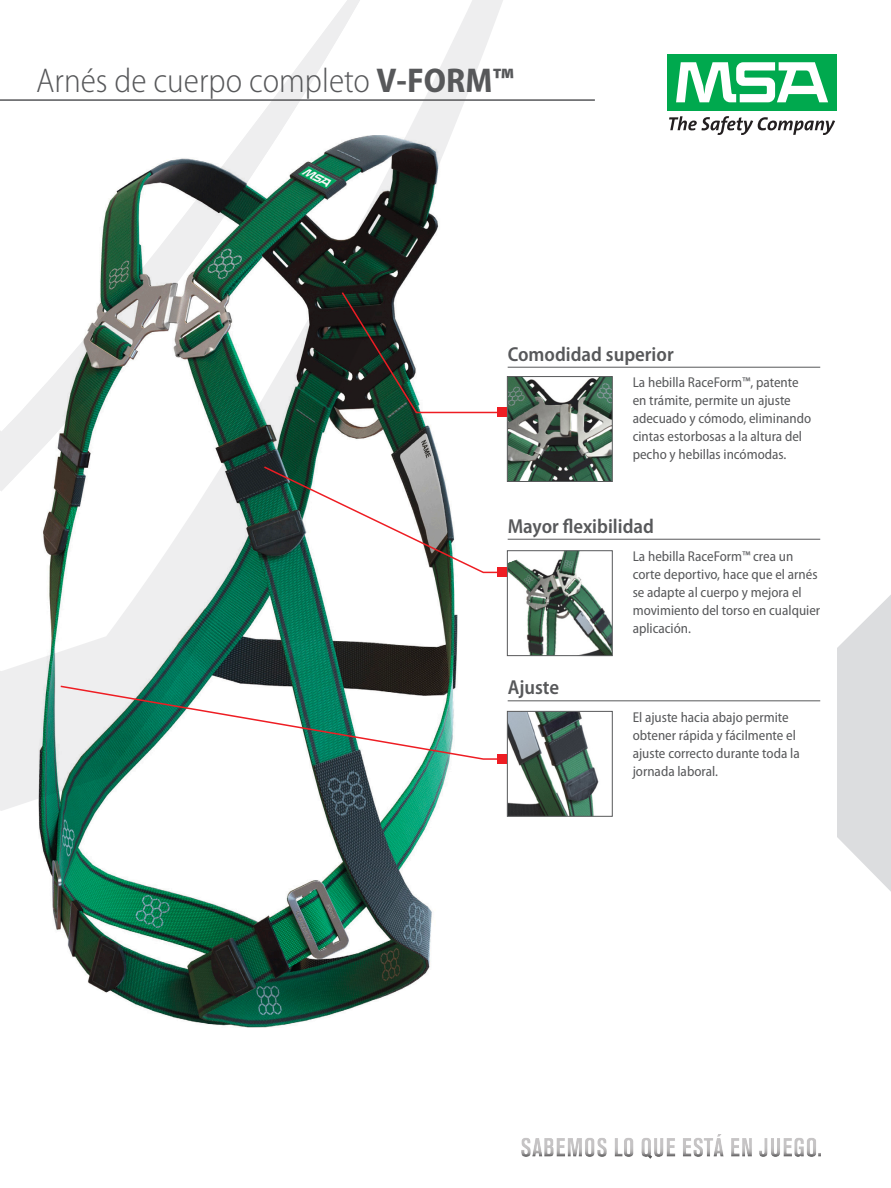
<style>
.page{position:relative;width:891px;height:1188px;background:#fff}
.page>*{position:absolute;margin:0;border:0;box-sizing:border-box;transform-origin:0 0}
.Cover_Title{font:300 semi-condensed 34.5px "Myriad Pro";color:#57585a}
.Headline_-_Bold{font:600 semi-condensed 20.25px "Myriad Pro";color:#57585a}
.Body_Copy{font:semi-condensed 14.25px/18px "Myriad Pro";color:#57585a}
.s1{font-weight:700}
</style>
<div class="page">
<svg style="left:0;top:0;width:510px;height:811px"></svg>
<svg style="left:0;top:0;width:360px;height:491px"></svg>
<svg style="left:837px;top:595px;width:54px;height:297px"></svg>
<img style="left:39px;top:135px;width:419px;height:893px">
<div style="left:667px;top:54px;width:170px;height:57px;background:#00a94e"></div>
<svg style="left:676px;top:62px;width:152px;height:40px"></svg>
<svg style="left:669px;top:116px;width:166px;height:19px"></svg>
<hr style="left:0;top:99px;width:595px;height:2px;background:#57585a">
<img style="left:509px;top:378px;width:102px;height:102px">
<div style="left:507px;top:376px;width:106px;height:106px;border:1px solid #57585a"></div>
<img style="left:509px;top:552px;width:102px;height:102px">
<div style="left:507px;top:550px;width:106px;height:106px;border:1px solid #57585a"></div>
<img style="left:509px;top:713px;width:90px;height:102px">
<div style="left:507px;top:711px;width:106px;height:106px;border:1px solid #57585a"></div>
<hr style="left:508px;top:367px;width:312px;height:1px;background:#57585a">
<hr style="left:508px;top:539px;width:312px;height:1px;background:#57585a">
<hr style="left:508px;top:700px;width:312px;height:1px;background:#57585a">
<img style="left:521px;top:1134px;width:299px;height:24px">
<svg style="left:340px;top:291px;width:164px;height:123px"></svg>
<div style="left:497px;top:408px;width:10px;height:9px;background:#ee1d23"></div>
<svg style="left:262px;top:465px;width:242px;height:109px"></svg>
<div style="left:497px;top:568px;width:10px;height:9px;background:#ee1d23"></div>
<svg style="left:59px;top:685px;width:445px;height:76px"></svg>
<div style="left:497px;top:754px;width:10px;height:10px;background:#ee1d23"></div>
<p class="Cover_Title" style="left:36px;top:60px;width:479px">Arnés de cuerpo completo <span class="s1">V-FORM™</span></p>
<p class="Headline_-_Bold" style="left:508px;top:341px;width:168px">Comodidad superior</p>
<p class="Body_Copy" style="left:633px;top:373px;width:180px">La hebilla RaceForm™, patente en trámite, permite un ajuste adecuado y cómodo, eliminando cintas estorbosas a la altura del pecho y hebillas incómodas.</p>
<p class="Headline_-_Bold" style="left:508px;top:513px;width:148px">Mayor flexibilidad</p>
<p class="Headline_-_Bold" style="left:508px;top:675px;width:53px">Ajuste</p>
<p class="Body_Copy" style="left:633px;top:547px;width:189px">La hebilla RaceForm™ crea un corte deportivo, hace que el arnés se adapte al cuerpo y mejora el movimiento del torso en cualquier aplicación.</p>
<p class="Body_Copy" style="left:633px;top:708px;width:169px">El ajuste hacia abajo permite obtener rápida y fácilmente el ajuste correcto durante toda la jornada laboral.</p>
</div>
